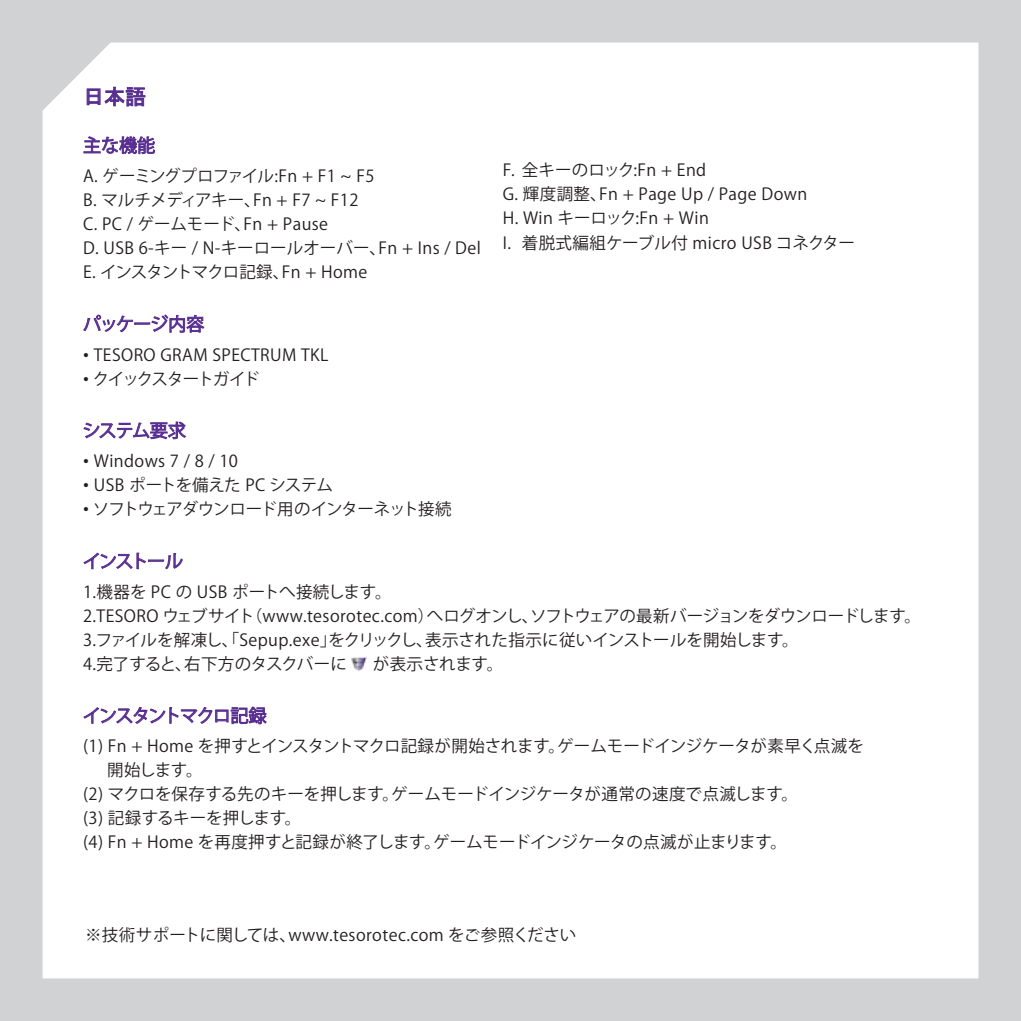
<style>
.page{position:relative;width:1021px;height:1021px;background:#fff}
.page>*{position:absolute;margin:0;border:0;box-sizing:border-box;transform-origin:0 0}
.t1{font:21px "MS P Gothic";color:#582e91}
.t2{font:18px "Koz Go Pr 6 N";letter-spacing:-.07em;color:#582e91}
.t3{font:18px "Koz Go Pr 6 N";letter-spacing:-.045em;color:#582e91}
.t4{font:16.5px/24px "Koz Go Pr 6 N";letter-spacing:.005em;color:#231f20}
.t5{font:16.5px/24px "Koz Go Pr 6 N";letter-spacing:.025em;color:#231f20}
.t6{font:16.5px "Koz Go Pr 6 N";letter-spacing:-.015em;color:#231f20}
.t7{font:16.5px "Koz Go Pr 6 N";letter-spacing:-.065em;color:#231f20}
.t8{font:16.5px "Koz Go Pr 6 N";letter-spacing:-.025em;color:#231f20}
.t9{font:16.5px "Koz Go Pr 6 N";letter-spacing:-.09em;color:#231f20}
.s1{font-family:"Arial"}
</style>
<div class="page">
<div style="left:0;top:0;width:1020px;height:1020px;background:#d1d2d4"></div>
<div style="left:43px;top:43px;width:935px;height:935px;background:#fff"></div>
<svg style="left:87px;top:87px;width:58px;height:19px"></svg>
<svg style="left:83px;top:136px;width:72px;height:19px"></svg>
<svg style="left:83px;top:314px;width:122px;height:19px;background:#d2c7e1"></svg>
<svg style="left:83px;top:420px;width:104px;height:19px;background:#c9bbdb"></svg>
<svg style="left:83px;top:551px;width:100px;height:19px;background:#dfd8ea"></svg>
<svg style="left:83px;top:705px;width:184px;height:23px;background:#d7cde5"></svg>
<img style="left:352px;top:656px;width:14px;height:15px">
<p class="t1" style="left:83px;top:86px;width:64px">日本語</p>
<p class="t2" style="left:83px;top:135px;width:73px">主な機能</p>
<p class="t4" style="left:83px;top:164px;width:399px">A. ゲーミングプロファイル:Fn + F1 ~ F5<br>B. マルチメディアキー、Fn + F7 ~ F12<br>C. PC / ゲームモード、Fn + Pause<br>D. USB 6-キー / N-キーロールオーバー、Fn + Ins / Del<br>E. インスタントマクロ記録、Fn + Home</p>
<p class="t3" style="left:83px;top:314px;width:123px">パッケージ内容</p>
<p class="t5" style="left:83px;top:343px;width:247px"><span class="s1">•</span> TESORO GRAM SPECTRUM TKL</p>
<p class="t9" style="left:83px;top:369px;width:178px"><span class="s1">•</span> クイックスタートガイド</p>
<p class="t2" style="left:82px;top:420px;width:105px">システム要求</p>
<p class="t5" style="left:83px;top:449px;width:156px"><span class="s1">•</span> Windows 7 / 8 / 10</p>
<p class="t8" style="left:83px;top:476px;width:251px"><span class="s1">•</span> USB ポートを備えた PC システム</p>
<p class="t7" style="left:83px;top:500px;width:370px"><span class="s1">•</span> ソフトウェアダウンロード用のインターネット接続</p>
<p class="t2" style="left:83px;top:551px;width:102px">インストール</p>
<p class="t4" style="left:83px;top:580px;width:839px">1.機器を PC の USB ポートへ接続します。<br>2.TESORO ウェブサイト（www.tesorotec.com）へログオンし、ソフトウェアの最新バージョンをダウンロードします。3.ファイルを解凍し、「Sepup.exe」をクリックし、表示された指示に従いインストールを開始します。<br>4.完了すると、右下方のタスクバーに</p>
<p class="t5" style="left:503px;top:159px;width:354px">F. 全キーのロック:Fn + End<br>G. 輝度調整、Fn + Page Up / Page Down<br>H. Win キーロック:Fn + Win<br>I. 着脱式編組ケーブル付 micro USB コネクター</p>
<p class="t4" style="left:373px;top:652px;width:132px">が表示されます。</p>
<p class="t2" style="left:83px;top:705px;width:185px">インスタントマクロ記録</p>
<p class="t6" style="left:83px;top:737px;width:782px">(1) Fn + Home を押すとインスタントマクロ記録が開始されます。ゲームモードインジケータが素早く点滅を</p>
<p class="t4" style="left:107px;top:758px;width:97px">開始します。</p>
<p class="t4" style="left:83px;top:782px;width:716px">(2) マクロを保存する先のキーを押します。ゲームモードインジケータが通常の速度で点滅します。</p>
<p class="t4" style="left:83px;top:806px;width:220px">(3) 記録するキーを押します。</p>
<p class="t4" style="left:83px;top:830px;width:705px">(4) Fn + Home を再度押すと記録が終了します。ゲームモードインジケータの点滅が止まります。</p>
<p class="t5" style="left:85px;top:923px;width:492px">※技術サポートに関しては、www.tesorotec.com をご参照ください</p>
</div>
